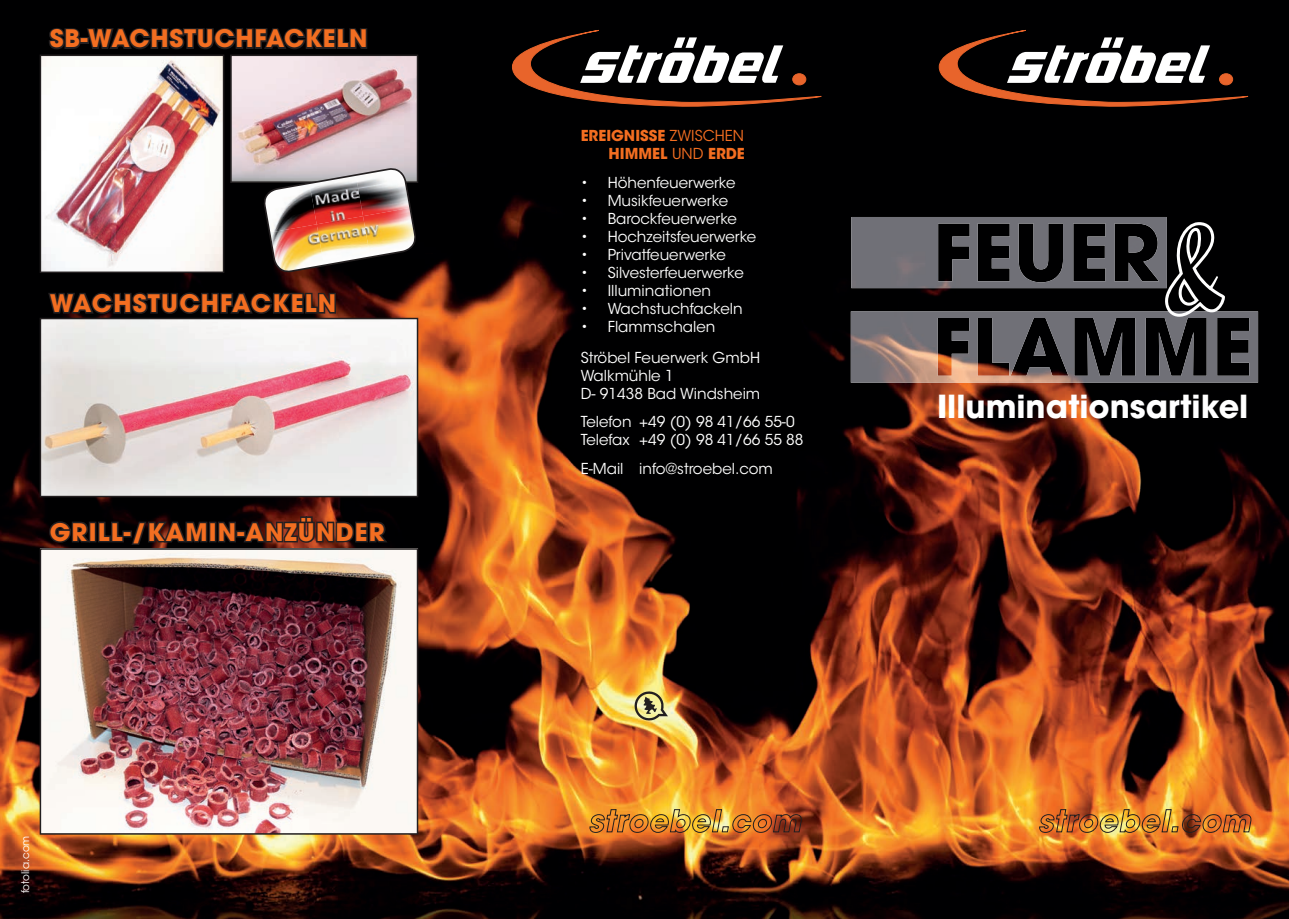
<style>
.page{position:relative;width:1289px;height:919px;background:#fff}
.page>*{position:absolute;margin:0;border:0;box-sizing:border-box;transform-origin:0 0}
.t1{font:700 31.5px "Avant Garde";color:#fff}
.t2{font:700 24px "Avant Garde";letter-spacing:.05em;color:#f36e21}
.t3{font:700 24px "Avant Garde";letter-spacing:.03em;color:#f36e21}
.t4{font:15px/18px "ITC Avant Garde Std";color:#fff}
.t5{font:700 15px/18px "ITC Avant Garde Std";color:#f36e21;text-align:right}
.t6{font:10.5px "ITC Avant Garde Std";color:#fff}
.s1{font-weight:400}
</style>
<div class="page">
<img style="left:0;top:0;width:1288px;height:918px">
<svg style="left:40px;top:335px;width:378px;height:162px;background:#e4d0cf"></svg>
<img style="left:851px;top:217px;width:315px;height:71px">
<img style="left:850px;top:311px;width:407px;height:71px">
<img style="left:1033px;top:336px;width:12px;height:19px">
<svg style="left:1164px;top:222px;width:61px;height:95px"></svg>
<img style="left:589px;top:808px;width:213px;height:25px">
<img style="left:1038px;top:808px;width:213px;height:25px">
<svg style="left:512px;top:30px;width:309px;height:76px"></svg>
<img style="left:40px;top:548px;width:378px;height:286px">
<svg style="left:48px;top:506px;width:161px;height:49px;background:#2b2626"></svg>
<div style="left:209px;top:521px;width:7px;height:21px;border:3px solid #231f20"></div>
<svg style="left:216px;top:508px;width:174px;height:37px;background:#2f1512"></svg>
<img style="left:40px;top:10px;width:378px;height:325px">
<svg style="left:938px;top:30px;width:310px;height:76px"></svg>
<svg style="left:634px;top:691px;width:34px;height:29px"></svg>
<h2 class="t3" style="left:50px;top:23px;width:319px">SB-WACHSTUCHFACKELN</h2>
<h2 class="t2" style="left:50px;top:288px;width:288px">WACHSTUCHFACKELN</h2>
<h2 class="t2" style="left:50px;top:516px;width:336px">GRILL-/KAMIN-ANZÜNDER</h2>
<p class="t6" style="left:19px;top:893px;width:59px;rotate:-90deg">fotolia.com</p>
<p class="t5" style="left:580px;top:126px;width:166px">EREIGNISSE <span class="s1">ZWISCHEN<br></span>HIMMEL <span class="s1">UND</span> ERDE</p>
<p class="t4" style="left:580px;top:174px;width:156px">• Höhenfeuerwerke</p>
<p class="t4" style="left:580px;top:192px;width:149px">• Musikfeuerwerke</p>
<p class="t4" style="left:580px;top:210px;width:158px">• Barockfeuerwerke</p>
<p class="t4" style="left:580px;top:228px;width:177px">• Hochzeitsfeuerwerke</p>
<p class="t4" style="left:580px;top:246px;width:147px">• Privatfeuerwerke</p>
<p class="t4" style="left:580px;top:264px;width:164px">• Silvesterfeuerwerke</p>
<p class="t4" style="left:580px;top:282px;width:132px">• Illuminationen</p>
<p class="t4" style="left:580px;top:300px;width:163px">• Wachstuchfackeln</p>
<p class="t4" style="left:580px;top:318px;width:136px">• Flammschalen</p>
<p class="t4" style="left:580px;top:348px;width:181px">Ströbel Feuerwerk GmbH<br>Walkmühle 1<br>D- 91438 Bad Windsheim</p>
<p class="t4" style="left:580px;top:413px;width:224px">Telefon +49 (0) 98 41/66 55-0<br>Telefax +49 (0) 98 41/66 55 88</p>
<p class="t4" style="left:580px;top:460px;width:194px">E-Mail info@stroebel.com</p>
<h1 class="t1" style="left:937px;top:385px;width:313px">Illuminationsartikel</h1>
</div>
